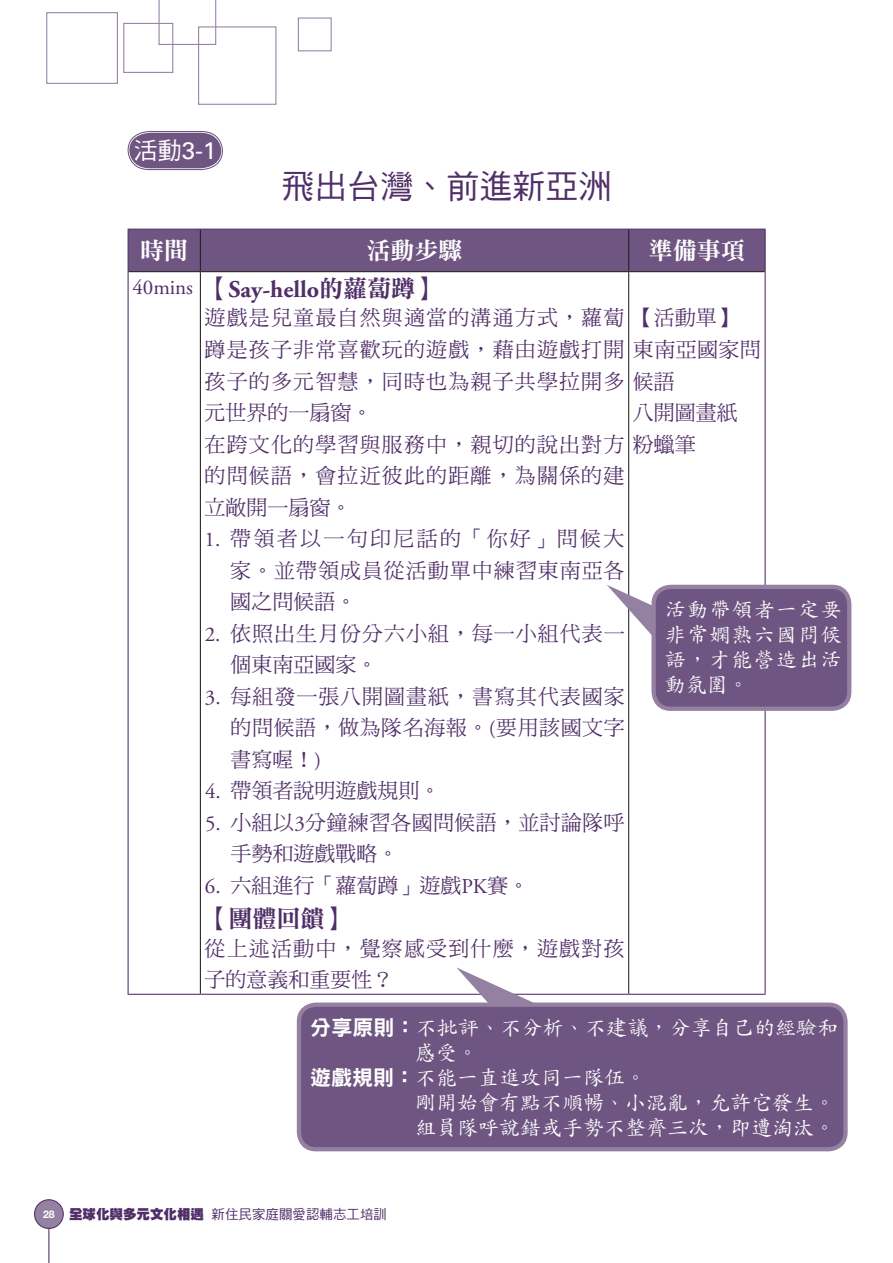
<style>
.page{position:relative;width:893px;height:1263px;background:#fff}
.page>*{position:absolute;margin:0;border:0;box-sizing:border-box;transform-origin:0 0}
.t1{font:33px "DF Hei Std W5";color:#502e68}
.t2{font:700 24px "Adobe Garamond Pro";color:#502e68}
.t3{font:24px "DF Ming Std W9";color:#fff}
.t4{font:24px "DF Ming Std W9";color:#502e68}
.t5{font:24px "Univers";color:#fff}
.t6{font:21px/31.5px "DF Ming Std W5";letter-spacing:.045em;color:#502e68}
.t7{font:21px/25.2px "DF Kai Shu Std W5";color:#fff;text-align:justify}
.t8{font:21px "DF Ming Std W5";color:#502e68}
.t9{font:21px/31.5px "DF Ming Std W5";letter-spacing:.015em;color:#502e68}
.t10{font:13.5px "DF Hei Std W5";color:#502e68}
.s1{font-family:"DF Hei Std W5"}
.s2{font-weight:400;font-size:21px}
.s3{font-family:"DF Ming Std W9";font-weight:400}
.s4{font-family:"Adobe Garamond Pro"}
.s5{font-family:"DF Hei Std W9"}
.s6{font-family:"Helvetica Neue";font-weight:700;font-size:10.5px;color:#fff}
.s7{font-family:"DF Hei Std W12"}
</style>
<div class="page">
<hr style="left:48px;top:1207px;width:1px;height:56px;background:#502e68">
<div style="left:35px;top:1200px;width:28px;height:28px;background:#9480a1;border-radius:50%"></div>
<div style="left:34px;top:1199px;width:30px;height:30px;border:1px solid #502e68;border-radius:50%"></div>
<div style="left:46px;top:12px;width:72px;height:72px;border:1px solid #9480a1"></div>
<svg style="left:159px;top:0;width:57px;height:45px"></svg>
<div style="left:198px;top:26px;width:78px;height:79px;border:1px solid #9480a1"></div>
<div style="left:298px;top:18px;width:34px;height:33px;border:1px solid #9480a1"></div>
<div style="left:123px;top:23px;width:50px;height:50px;border:1px solid #9480a1"></div>
<div style="left:129px;top:230px;width:636px;height:41px;background:#6f5581"></div>
<hr style="left:128px;top:229px;width:72px;height:1px;background:#502e68">
<hr style="left:128px;top:230px;width:1px;height:42px;background:#502e68">
<hr style="left:200px;top:229px;width:429px;height:1px;background:#502e68">
<hr style="left:629px;top:229px;width:137px;height:1px;background:#502e68">
<hr style="left:765px;top:230px;width:1px;height:42px;background:#502e68">
<hr style="left:128px;top:272px;width:1px;height:722px;background:#502e68">
<hr style="left:765px;top:272px;width:1px;height:722px;background:#502e68">
<hr style="left:128px;top:994px;width:72px;height:1px;background:#502e68">
<hr style="left:200px;top:994px;width:429px;height:1px;background:#502e68">
<hr style="left:629px;top:994px;width:137px;height:1px;background:#502e68">
<hr style="left:200px;top:230px;width:1px;height:41px;background:#231f20">
<hr style="left:628px;top:230px;width:1px;height:41px;background:#231f20">
<hr style="left:129px;top:271px;width:71px;height:1px;background:#231f20">
<hr style="left:200px;top:271px;width:429px;height:1px;background:#231f20">
<hr style="left:200px;top:272px;width:1px;height:722px;background:#231f20">
<hr style="left:629px;top:271px;width:136px;height:1px;background:#231f20">
<hr style="left:628px;top:272px;width:1px;height:722px;background:#231f20">
<svg style="left:607px;top:585px;width:54px;height:69px"></svg>
<div style="left:654px;top:587px;width:195px;height:122px;background:#6f5581;border-radius:17px"></div>
<div style="left:651px;top:585px;width:200px;height:126px;border:4px solid #9480a1;border-radius:17px"></div>
<svg style="left:456px;top:967px;width:90px;height:35px"></svg>
<div style="left:299px;top:1005px;width:546px;height:144px;background:#6f5581;border-radius:17px"></div>
<div style="left:297px;top:1002px;width:551px;height:149px;border:4px solid #9480a1;border-radius:17px"></div>
<svg style="left:127px;top:131px;width:96px;height:40px;background:#867095"></svg>
<p class="t5" style="left:134px;top:136px;width:84px"><span class="s1">活動</span>3-1</p>
<h1 class="t1" style="left:281px;top:169px;width:332px">飛出台灣、前進新亞洲</h1>
<p class="t3" style="left:140px;top:237px;width:49px">時間</p>
<p class="t3" style="left:367px;top:237px;width:97px">活動步驟</p>
<p class="t3" style="left:649px;top:237px;width:97px">準備事項</p>
<p class="t2" style="left:132px;top:275px;width:308px"><span class="s2">40mins</span> <span class="s3">【</span>Say-hello<span class="s3">的蘿蔔蹲】</span></p>
<p class="t6" style="left:205px;top:302px;width:558px">遊戲是兒童最自然與適當的溝通方式，蘿蔔【活動單】蹲是孩子非常喜歡玩的遊戲，藉由遊戲打開東南亞國家問孩子的多元智慧，同時也為親子共學拉開多候語<br>元世界的一扇窗。<br>在跨文化的學習與服務中，親切的說出對方粉蠟筆<br>的問候語，會拉近彼此的距離，為關係的建<br>立敞開一扇窗。</p>
<p class="t6" style="left:230px;top:522px;width:396px;text-align:justify;text-indent:-26px"><span class="s4">1.</span> 帶領者以一句印尼話的「你好」問候大家。並帶領成員從活動單中練習東南亞各國之問候語。</p>
<p class="t6" style="left:230px;top:617px;width:396px;text-indent:-26px"><span class="s4">2.</span> 依照出生月份分六小組，每一小組代表一個東南亞國家。</p>
<p class="t6" style="left:230px;top:680px;width:396px;text-align:justify;text-indent:-26px"><span class="s4">3.</span> 每組發一張八開圖畫紙，書寫其代表國家的問候語，做為隊名海報。<span class="s4">(</span>要用該國文字書寫喔！<span class="s4">)</span></p>
<p class="t8" style="left:205px;top:779px;width:237px"><span class="s4">4.</span> 帶領者說明遊戲規則。</p>
<p class="t9" style="left:230px;top:806px;width:396px;text-indent:-25px"><span class="s4">5.</span> 小組以<span class="s4">3</span>分鐘練習各國問候語，並討論隊呼手勢和遊戲戰略。</p>
<p class="t8" style="left:205px;top:874px;width:326px"><span class="s4">6.</span> 六組進行「蘿蔔蹲」遊戲<span class="s4">PK</span>賽。</p>
<p class="t4" style="left:205px;top:905px;width:145px">【團體回饋】</p>
<p class="t6" style="left:205px;top:932px;width:421px">從上述活動中，覺察感受到什麼，遊戲對孩子的意義和重要性？</p>
<p class="t6" style="left:633px;top:396px;width:106px">八開圖畫紙</p>
<p class="t7" style="left:665px;top:596px;width:179px">活動帶領者一定要非常嫻熟六國問候語，才能營造出活動氛圍。</p>
<p class="t7" style="left:310px;top:1014px;width:530px"><span class="s5">分享原則：</span>不批評、不分析、不建議，分享自己的經驗和</p>
<p class="t7" style="left:415px;top:1039px;width:64px">感受。</p>
<p class="t7" style="left:310px;top:1064px;width:338px"><span class="s5">遊戲規則：</span>不能一直進攻同一隊伍。</p>
<p class="t7" style="left:415px;top:1090px;width:421px">剛開始會有點不順暢、小混亂，允許它發生。</p>
<p class="t7" style="left:415px;top:1115px;width:421px">組員隊呼說錯或手勢不整齊三次，即遭淘汰。</p>
<p class="t10" style="left:43px;top:1207px;width:346px"><span class="s6">28</span> <span class="s7">全球化與多元文化相遇</span> 新住民家庭關愛認輔志工培訓</p>
</div>
